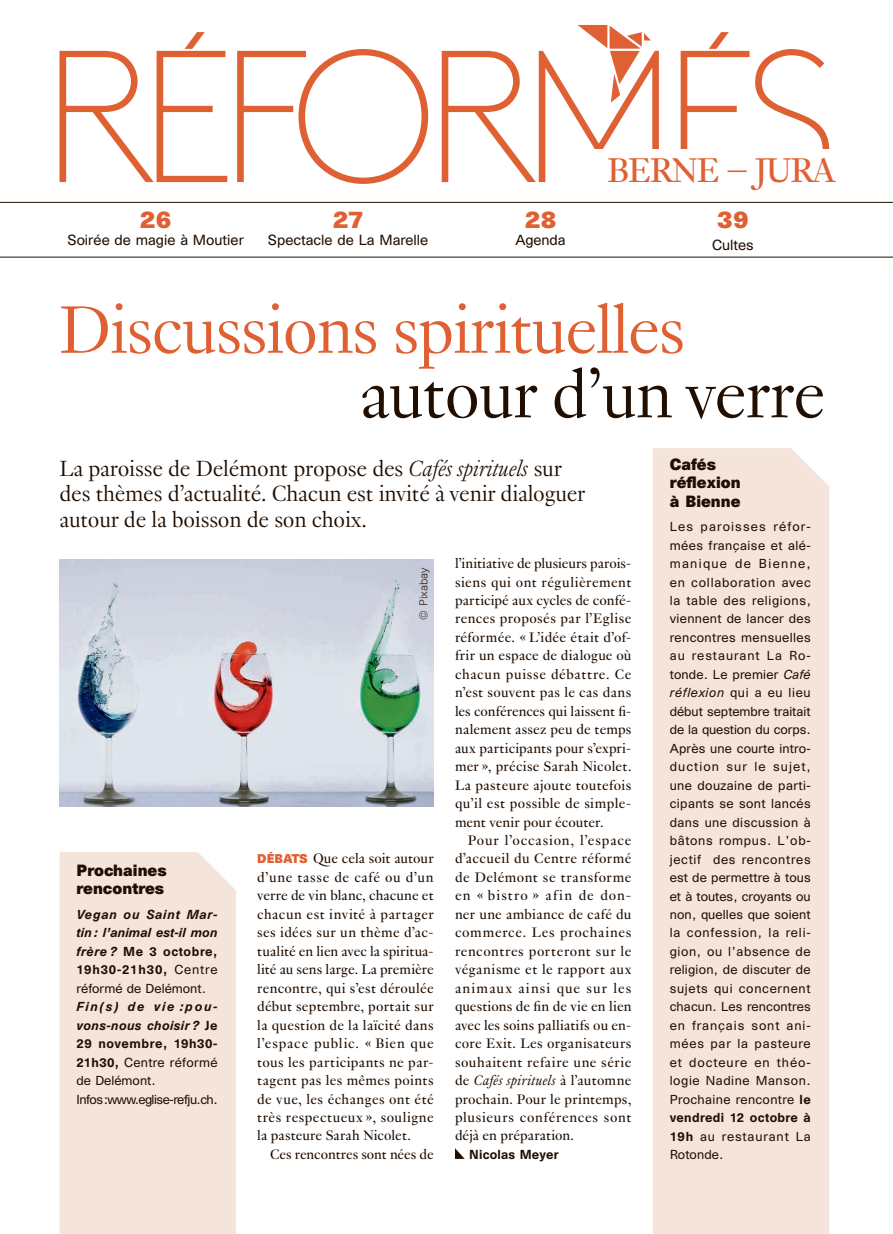
<style>
.page{position:relative;width:893px;height:1234px;background:#fff}
.page>*{position:absolute;margin:0;border:0;box-sizing:border-box;transform-origin:0 0}
.t1{font:300 73.35px "Genath";letter-spacing:-.025em;color:#df6033}
.t2{font:300 73.35px "Genath";letter-spacing:-.02em;color:#200e00}
.t3{font:37.5px "Genath";letter-spacing:-.03em;color:#df6033}
.t4{font:300 24px/25.5px "Genath";letter-spacing:-.01em;color:#200e00}
.t5{font:700 22.5px "Unica SB";letter-spacing:-.01em;color:#df6033}
.t6{font:15px/18.5px "Genath";letter-spacing:.02em;color:#200e00;text-align:justify}
.t7{font:700 15px/18.5px "Unica SB";color:#200e00}
.t8{font:15px "Genath";letter-spacing:-.01em;color:#200e00}
.t9{font:13.5px "Unica SB";color:#200e00}
.t10{font:12px/18.5px "Unica SB";letter-spacing:.01em;color:#200e00;text-align:justify}
.t11{font:12px/18.5px "Unica SB Med Ita";letter-spacing:.01em;color:#200e00}
.t12{font:12px/18.5px "Unica SB Med Ita";letter-spacing:.035em;color:#200e00}
.t13{font:500 12px "Unica SB";letter-spacing:.015em;color:#200e00}
.t14{font:300 10.5px "Unica SB";color:#200e00}
.s1{font-style:italic}
.s2{font-family:"Unica SB";font-weight:700;font-size:11.7px;color:#df6033}
.s3{font-family:"Unica SB Med Ita"}
.s4{font-weight:500}
.s5{font-family:"Unica SB";font-weight:500}
</style>
<div class="page">
<hr style="left:0;top:257px;width:893px;height:1px;background:#200e00">
<hr style="left:0;top:202px;width:893px;height:1px;background:#200e00">
<svg style="left:60px;top:32px;width:167px;height:150px"></svg>
<svg style="left:237px;top:49px;width:191px;height:135px"></svg>
<svg style="left:681px;top:32px;width:148px;height:117px"></svg>
<svg style="left:442px;top:25px;width:217px;height:157px"></svg>
<div style="left:591px;top:149px;width:243px;height:37px;background:#fff"></div>
<svg style="left:455px;top:1148px;width:9px;height:10px"></svg>
<div style="left:653px;top:448px;width:176px;height:785px;background:#f4e4db"></div>
<div style="left:60px;top:852px;width:176px;height:381px;background:#f4e4db"></div>
<img style="left:60px;top:559px;width:374px;height:247px">
<h3 class="t5" style="left:139px;top:206px;width:34px">26</h3>
<p class="t9" style="left:67px;top:232px;width:178px">Soirée de magie à Moutier</p>
<h3 class="t5" style="left:332px;top:206px;width:33px">27</h3>
<p class="t9" style="left:268px;top:232px;width:162px">Spectacle de La Marelle</p>
<h3 class="t5" style="left:524px;top:206px;width:34px">28</h3>
<p class="t9" style="left:515px;top:232px;width:52px">Agenda</p>
<h2 class="t3" style="left:607px;top:144px;width:229px">BERNE – JURA</h2>
<h3 class="t5" style="left:717px;top:206px;width:34px">39</h3>
<p class="t9" style="left:712px;top:236px;width:43px">Cultes</p>
<h1 class="t1" style="left:59px;top:278px;width:628px">Discussions spirituelles</h1>
<h1 class="t2" style="left:360px;top:342px;width:467px">autour d’un verre</h1>
<h3 class="t4" style="left:60px;top:453px;width:528px">La paroisse de Delémont propose des <span class="s1">Cafés spirituels</span> sur des thèmes d’actualité. Chacun est invité à venir dialoguer autour de la boisson de son choix.</h3>
<p class="t6" style="left:455px;top:553px;width:178px">l’initiative de plusieurs parois&shy;siens qui ont régulièrement participé aux cycles de confé&shy;rences proposés par l’Eglise réformée. « L’idée était d’of&shy;frir un espace de dialogue où chacun puisse débattre. Ce n’est souvent pas le cas dans les conférences qui laissent fi&shy;nalement assez peu de temps aux participants pour s’expri&shy;mer », précise Sarah Nicolet.<br>La pasteure ajoute toutefois qu’il est possible de simple&shy;ment venir pour écouter.</p>
<p class="t6" style="left:455px;top:829px;width:178px;text-indent:13px">Pour l’occasion, l’espace d’accueil du Centre réformé de Delémont se transforme en « bistro » afin de don&shy;ner une ambiance de café du commerce. Les prochaines rencontres porteront sur le véganisme et le rapport aux animaux ainsi que sur les questions de fin de vie en lien avec les soins palliatifs ou en&shy;core Exit. Les organisateurs souhaitent refaire une série de <span class="s1">Cafés spirituels</span> à l’automne prochain. Pour le printemps, plusieurs conférences sont déjà en préparation.</p>
<p class="t13" style="left:469px;top:1146px;width:91px">Nicolas Meyer</p>
<p class="t14" style="left:417px;top:619px;width:54px;rotate:-90deg">© Pixabay</p>
<p class="t6" style="left:257px;top:848px;width:178px"><span class="s2">DÉBATS</span> Que cela soit autour d’une tasse de café ou d’un verre de vin blanc, chacune et chacun est invité à partager ses idées sur un thème d’ac&shy;tualité en lien avec la spiritua&shy;lité au sens large. La première rencontre, qui s’est déroulée début septembre, portait sur la question de la laïcité dans l’espace public. « Bien que tous les participants ne par&shy;tagent pas les mêmes points de vue, les échanges ont été très respectueux », souligne la pasteure Sarah Nicolet.</p>
<p class="t8" style="left:270px;top:1143px;width:165px">Ces rencontres sont nées de</p>
<p class="t7" style="left:77px;top:862px;width:92px">Prochaines rencontres</p>
<p class="t11" style="left:77px;top:905px;width:143px">Vegan ou Saint Mar&shy;tin: l’animal est-il mon</p>
<p class="t10" style="left:77px;top:942px;width:142px"><span class="s3">frère ?</span> <span class="s4">Me 3 octobre, 19h30-21h30,</span> Centre réformé de Delémont.</p>
<p class="t12" style="left:77px;top:998px;width:143px">Fin(s) de vie :pou&shy;vons-nous choisir ? <span class="s5">Je</span></p>
<p class="t10" style="left:77px;top:1034px;width:143px;text-align:left"><span class="s4">29 novembre, 19h30-<br>21h30,</span> Centre réformé de Delémont.<br>Infos:www.eglise-refju.ch.</p>
<p class="t7" style="left:670px;top:456px;width:72px">Cafés réflexion à Bienne</p>
<p class="t10" style="left:670px;top:517px;width:143px">Les paroisses réfor&shy;mées française et alé&shy;manique de Bienne, en collaboration avec la table des religions, viennent de lancer des rencontres mensuelles au restaurant La Ro&shy;tonde. Le premier <span class="s1">Café réflexion</span> qui a eu lieu début septembre traitait de la question du corps.<br>Après une courte intro&shy;duction sur le sujet, une douzaine de parti&shy;cipants se sont lancés dans une discussion à bâtons rompus. L’ob&shy;jectif des rencontres est de permettre à tous et à toutes, croyants ou non, quelles que soient la confession, la reli&shy;gion, ou l’absence de religion, de discuter de sujets qui concernent chacun. Les rencontres en français sont ani&shy;mées par la pasteure et docteure en théo&shy;logie Nadine Manson.<br>Prochaine rencontre <span class="s4">le vendredi 12 octobre à 19h</span> au restaurant La Rotonde.</p>
</div>
